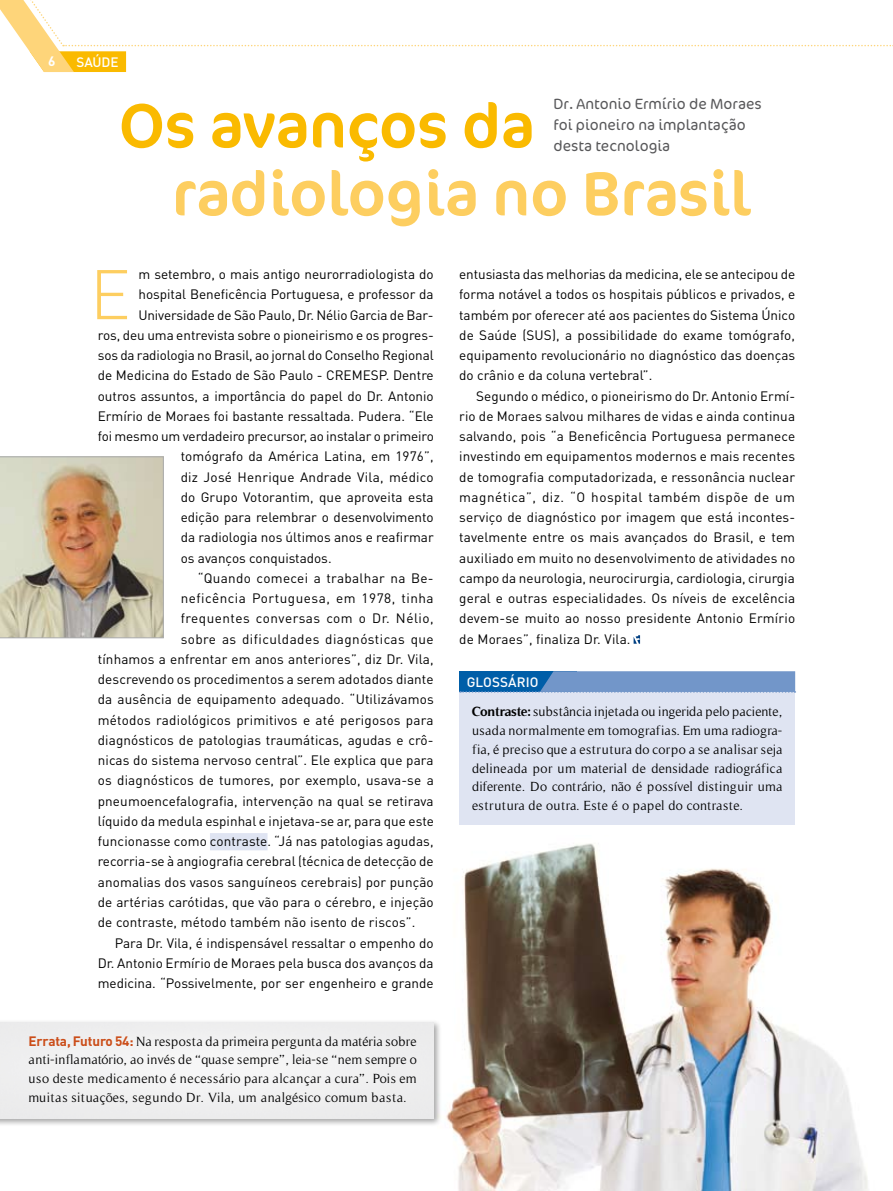
<style>
.page{position:relative;width:893px;height:1191px;background:#fff}
.page>*{position:absolute;margin:0;border:0;box-sizing:border-box;transform-origin:0 0}
.t1{font:300 69px "DIN Pro";color:#fdce60}
.t2{font:63px "Cocon";color:#fdce60}
.t3{font:63px "Cocon";color:#faba00}
.t4{font:300 15px/21px "Cocon";color:#58585a}
.t5{font:13.5px/20.2px "DIN Pro";letter-spacing:.01em;color:#000;text-align:justify}
.t6{font:13.5px/18.8px "Timeless";letter-spacing:.03em;color:#000;text-align:justify}
.t7{font:500 13.5px "DIN Pro";letter-spacing:-.005em;color:#fff}
.t8{font:700 13.5px "DIN Pro";color:#fff}
.s1{font-weight:700}
.s2{font-family:"DIN Pro";font-weight:700;color:#cb4d19}
</style>
<div class="page">
<img style="left:448px;top:843px;width:420px;height:348px">
<div style="left:459px;top:692px;width:336px;height:132px;background:#dfe4f2"></div>
<svg style="left:460px;top:671px;width:335px;height:21px;background:#5588c0"></svg>
<img style="left:0;top:456px;width:164px;height:182px">
<svg style="left:0;top:0;width:893px;height:72px"></svg>
<div style="left:210px;top:833px;width:58px;height:17px;background:#dfe4f2"></div>
<svg style="left:634px;top:635px;width:6px;height:8px"></svg>
<div style="left:0;top:1019px;width:448px;height:114px;background:#000;opacity:.35"></div>
<div style="left:0;top:1022px;width:434px;height:96px;background:#efeff0"></div>
<p class="t8" style="left:48px;top:52px;width:9px">6</p>
<p class="t7" style="left:77px;top:53px;width:43px">SAÚDE</p>
<p class="t4" style="left:553px;top:94px;width:210px">Dr. Antonio Ermírio de Moraes foi pioneiro na implantação desta tecnologia</p>
<h2 class="t2" style="left:172px;top:157px;width:580px">radiologia no Brasil</h2>
<h2 class="t3" style="left:119px;top:89px;width:417px">Os avanços da</h2>
<p class="t5" style="left:138px;top:263px;width:297px">m setembro, o mais antigo neurorradiologista do</p>
<p class="t5" style="left:138px;top:284px;width:297px">hospital Beneficência Portuguesa, e professor da</p>
<p class="t5" style="left:138px;top:304px;width:297px">U niversidade de São Paulo, Dr. Nélio Garcia de Bar-</p>
<p class="t5" style="left:98px;top:324px;width:338px">ros, deu uma entrevista sobre o pioneirismo e os progres-</p>
<p class="t5" style="left:98px;top:344px;width:337px">sos da radiologia no Brasil, ao jornal do Conselho Regional</p>
<p class="t5" style="left:98px;top:365px;width:238px">de Medicina do Estado de São Paulo - CREMESP</p>
<p class="t5" style="left:386px;top:365px;width:49px">. Dentre</p>
<p class="t5" style="left:98px;top:385px;width:337px">outros assuntos, a importância do papel do Dr. Antonio</p>
<p class="t5" style="left:98px;top:405px;width:337px">Ermírio de M oraes foi bastante ressaltada. Pudera. “Ele</p>
<p class="t5" style="left:98px;top:425px;width:338px">foi mesmo um verdadeiro precursor, ao instalar o primeiro</p>
<p class="t5" style="left:181px;top:446px;width:254px">tomógrafo da América Latina, em 1976”,</p>
<p class="t5" style="left:181px;top:466px;width:254px">diz José Henrique Andrade Vila, médico</p>
<p class="t5" style="left:181px;top:486px;width:254px">do Grupo Votorantim, que aproveita esta</p>
<p class="t5" style="left:181px;top:506px;width:255px">edição para relembrar o desenvolvimento</p>
<p class="t5" style="left:181px;top:527px;width:254px">da radiologia nos últimos anos e reafirmar</p>
<p class="t5" style="left:181px;top:547px;width:152px">os avanços conquistados.</p>
<p class="t5" style="left:198px;top:567px;width:237px">“Quando comecei a trabalhar na Be-</p>
<p class="t5" style="left:181px;top:587px;width:254px">neficência Portuguesa, em 1978, tinha</p>
<p class="t5" style="left:181px;top:608px;width:254px">frequentes conversas com o D r. N élio,</p>
<p class="t5" style="left:181px;top:628px;width:255px">sobre as dificuldades diagnósticas que</p>
<p class="t5" style="left:98px;top:648px;width:337px">tínhamos a enfrentar em anos anteriores”, diz Dr. Vila,</p>
<p class="t5" style="left:98px;top:668px;width:337px">descrevendo os procedimentos a serem adotados diante</p>
<p class="t5" style="left:98px;top:689px;width:337px">da ausência de equipamento adequado. “Utilizávamos</p>
<p class="t5" style="left:98px;top:709px;width:337px">métodos radiológicos primitivos e até perigosos para</p>
<p class="t5" style="left:98px;top:729px;width:337px">diagnósticos de patologias traumáticas, agudas e crô-</p>
<p class="t5" style="left:98px;top:749px;width:337px">nicas do sistema nervoso central”. Ele explica que para</p>
<p class="t5" style="left:98px;top:770px;width:338px">os diagnósticos de tumores, por exemplo, usava-se a</p>
<p class="t5" style="left:98px;top:790px;width:337px">pneumoencefalografia, intervenção na qual se retirava</p>
<p class="t5" style="left:98px;top:810px;width:338px">líquido da medula espinhal e injetava-se ar, para que este</p>
<p class="t5" style="left:98px;top:830px;width:337px">funcionasse como contraste. “Já nas patologias agudas,</p>
<p class="t5" style="left:98px;top:851px;width:337px">recorria-se à angiografia cerebral (técnica de detecção de</p>
<p class="t5" style="left:98px;top:871px;width:337px">anomalias dos vasos sanguíneos cerebrais) por punção</p>
<p class="t5" style="left:98px;top:891px;width:337px">de artérias carótidas, que vão para o cérebro, e injeção</p>
<p class="t5" style="left:98px;top:911px;width:319px">de contraste, método também não isento de riscos”.</p>
<p class="t5" style="left:115px;top:932px;width:320px">Para Dr. Vila, é indispensável ressaltar o empenho do</p>
<p class="t5" style="left:98px;top:952px;width:337px">D r. Antonio Ermírio de M oraes pela busca dos avanços da</p>
<p class="t5" style="left:98px;top:972px;width:337px">medicina. “Possivelmente, por ser engenheiro e grande</p>
<h1 class="t1" style="left:90px;top:247px;width:31px">E</h1>
<p class="t5" style="left:459px;top:263px;width:338px">entusiasta das melhorias da medicina, ele se antecipou de forma notável a todos os hospitais públicos e privados, e também por oferecer até aos pacientes do Sistema Ú nico de Saúde (SUS</p>
<p class="t5" style="left:459px;top:324px;width:337px;text-indent:93px">), a possibilidade do exame tomógrafo, equipamento revolucionário no diagnóstico das doenças do crânio e da coluna vertebral”.</p>
<p class="t5" style="left:459px;top:385px;width:338px;text-indent:17px">Segundo o médico, o pioneirismo do Dr. Antonio Ermí&shy;rio de Moraes salvou milhares de vidas e ainda continua salvando, pois “a Beneficência Portuguesa permanece investindo em equipamentos modernos e mais recentes de tomografia computadorizada, e ressonância nuclear magnética”, diz. “O hospital também dispõe de um serviço de diagnóstico por imagem que está incontes&shy;tavelmente entre os mais avançados do B rasil, e tem auxiliado em muito no desenvolvimento de atividades no campo da neurologia, neurocirurgia, cardiologia, cirurgia geral e outras especialidades. Os níveis de excelência devem-se muito ao nosso presidente Antonio Ermírio de Moraes”, finaliza Dr. Vila.</p>
<p class="t7" style="left:467px;top:672px;width:73px">GLOSSÁRI O</p>
<p class="t6" style="left:472px;top:702px;width:312px"><span class="s1">Contraste:</span> substância injetada ou ingerida pelo paciente, usada normalmente em tomografias. Em uma radiogra&shy;fia, é preciso que a estrutura do corpo a se analisar seja delineada por um material de densidade radiográfica diferente. Do contrário, não é possível distinguir uma estrutura de outra. Este é o papel do contraste.</p>
<p class="t6" style="left:28px;top:1031px;width:390px"><span class="s2">Errata, Futuro 54:</span> Na resposta da primeira pergunta da matéria sobre anti-inflamatório, ao invés de “quase sempre”, leia-se “nem sempre o uso deste medicamento é necessário para alcançar a cura”. Pois em muitas situações, segundo Dr. Vila, um analgésico comum basta.</p>
</div>
